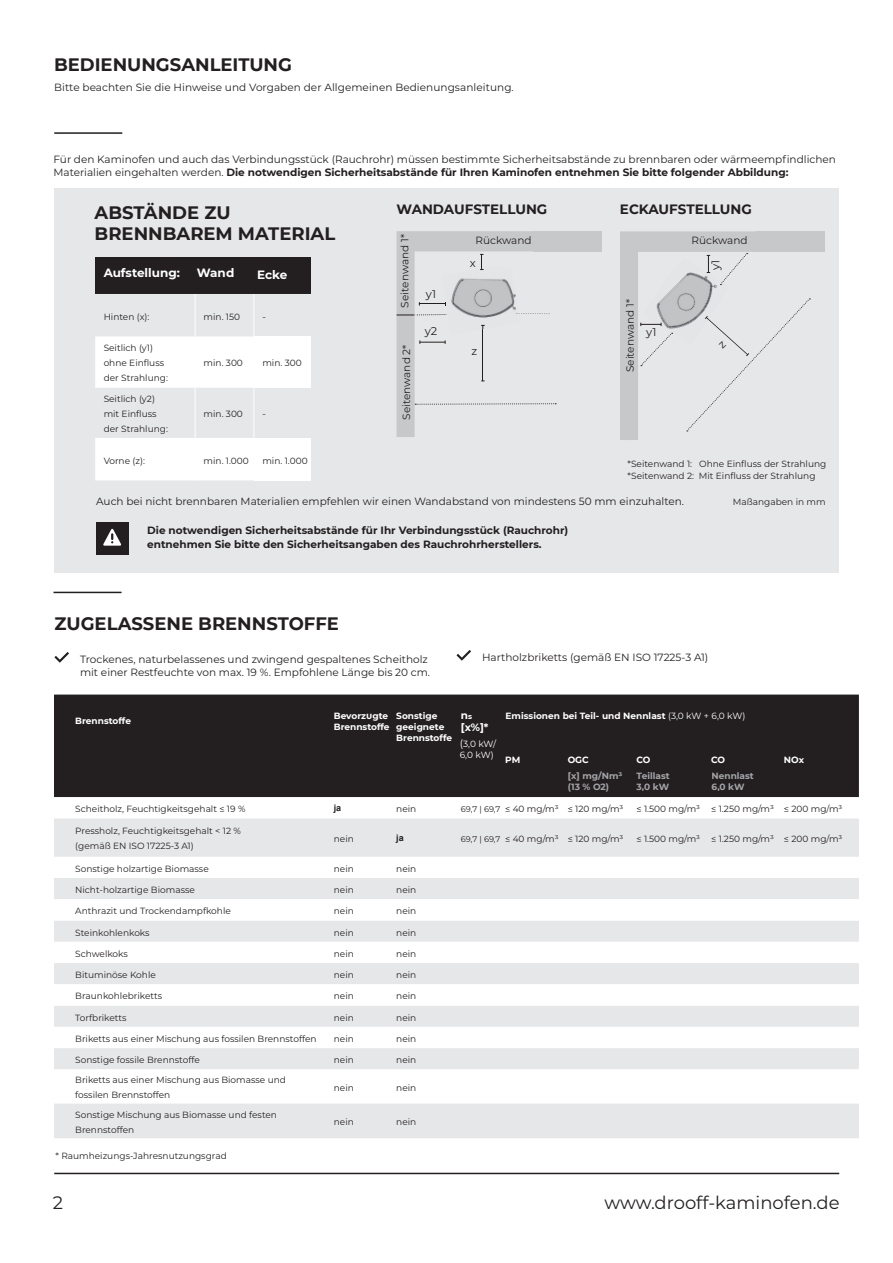
<style>
.page{position:relative;width:893px;height:1263px;background:#fff}
.page>*{position:absolute;margin:0;border:0;box-sizing:border-box;transform-origin:0 0}
.t1{font:700 18px/21px "Montserrat";color:#231f20}
.t2{font:18px "Montserrat";color:#231f20}
.t3{font:700 13.5px "Montserrat";color:#231f20}
.t4{font:700 12px "Montserrat";color:#fff}
.t5{font:11.25px "Montserrat";color:#231f20}
.t6{font:10.5px/13.5px "Montserrat";color:#231f20}
.t7{font:700 10.5px/13.5px "Montserrat";color:#231f20}
.t8{font:700 10.5px/12.6px "Montserrat";color:#fff}
.t9{font:9px/15px "Montserrat";color:#231f20}
.t10{font:700 9px/10.8px "Montserrat";color:#fff}
.t11{font:700 9px/10.8px "Montserrat";color:#a4a5a9}
.t12{font:9px/10.8px "Montserrat";color:#fff}
.t13{font:700 9px "Arial";color:#231f20}
.s1{font-weight:700}
.s2{font-size:7.5px}
.s3{font-size:10.5px}
.s4{font-weight:400}
.s5{font-size:8.25px}
.s6{font-size:10.5px;color:#fff}
</style>
<div class="page">
<svg style="left:55px;top:652px;width:14px;height:11px"></svg>
<svg style="left:457px;top:650px;width:14px;height:10px"></svg>
<hr style="left:54px;top:132px;width:68px;height:2px;background:#231f20">
<hr style="left:54px;top:1173px;width:785px;height:1px;background:#231f20">
<hr style="left:53px;top:592px;width:69px;height:1px;background:#231f20">
<div style="left:54px;top:189px;width:784px;height:384px;background:#e6e7e9"></div>
<div style="left:95px;top:257px;width:167px;height:37px;background:#231f20"></div>
<div style="left:96px;top:522px;width:32px;height:32px;background:#231f20"></div>
<svg style="left:103px;top:529px;width:18px;height:17px"></svg>
<div style="left:254px;top:257px;width:57px;height:37px;background:#231f20"></div>
<svg style="left:95px;top:294px;width:159px;height:186px"></svg>
<div style="left:254px;top:336px;width:57px;height:52px;background:#fff"></div>
<div style="left:254px;top:438px;width:57px;height:42px;background:#fff"></div>
<hr style="left:254px;top:294px;width:1px;height:42px;background:#fff">
<hr style="left:254px;top:388px;width:1px;height:50px;background:#fff">
<div style="left:54px;top:694px;width:805px;height:103px;background:#231f20"></div>
<svg style="left:54px;top:818px;width:805px;height:320px;fill:#e6e7e9"></svg>
<svg style="left:54px;top:899px;width:805px;height:204px"></svg>
<svg style="left:54px;top:942px;width:805px;height:106px"></svg>
<svg style="left:392px;top:857px;width:1px;height:21px"></svg>
<svg style="left:392px;top:899px;width:1px;height:21px"></svg>
<div style="left:569px;top:771px;width:53px;height:9px;background:#231f20"></div>
<div style="left:569px;top:783px;width:39px;height:8px;background:#231f20"></div>
<div style="left:533px;top:231px;width:68px;height:21px;background:#c7c8ca"></div>
<div style="left:757px;top:231px;width:68px;height:21px;background:#c7c8ca"></div>
<svg style="left:396px;top:231px;width:160px;height:206px"></svg>
<img style="left:452px;top:280px;width:65px;height:37px">
<div style="left:637px;top:772px;width:33px;height:7px;background:#231f20"></div>
<div style="left:637px;top:783px;width:32px;height:8px;background:#231f20"></div>
<div style="left:712px;top:772px;width:42px;height:7px;background:#231f20"></div>
<div style="left:712px;top:783px;width:32px;height:8px;background:#231f20"></div>
<svg style="left:620px;top:231px;width:190px;height:209px"></svg>
<h1 class="t1" style="left:54px;top:54px;width:240px">BEDIENUNGSANLEITUNG</h1>
<p class="t6" style="left:54px;top:81px;width:461px">Bitte beachten Sie die Hinweise und Vorgaben der Allgemeinen Bedienungsanleitung.</p>
<p class="t6" style="left:53px;top:152px;width:784px">Für den Kaminofen und auch das Verbindungsstück (Rauchrohr) müssen bestimmte Sicherheitsabstände zu brennbaren oder wärmeempfindlichen<br>Materialien eingehalten werden. <span class="s1">Die notwendigen Sicherheitsabstände für Ihren Kaminofen entnehmen Sie bitte folgender Abbildung:</span></p>
<h1 class="t1" style="left:95px;top:201px;width:242px">ABSTÄNDE ZU<br>BRENNBAREM MATERIAL</h1>
<h3 class="t4" style="left:104px;top:264px;width:78px">Aufstellung:</h3>
<h3 class="t4" style="left:197px;top:264px;width:39px">Wand</h3>
<p class="t9" style="left:104px;top:309px;width:47px">Hinten (x):</p>
<p class="t9" style="left:204px;top:309px;width:38px">min. 150</p>
<p class="t9" style="left:104px;top:340px;width:66px">Seitlich (y1) ohne Einfluss der Strahlung:</p>
<p class="t9" style="left:204px;top:355px;width:41px">min. 300</p>
<h3 class="t4" style="left:257px;top:266px;width:32px">Ecke</h3>
<p class="t9" style="left:262px;top:309px;width:5px">-</p>
<p class="t9" style="left:262px;top:355px;width:41px">min. 300</p>
<p class="t9" style="left:104px;top:391px;width:66px">Seitlich (y2) mit Einfluss der Strahlung:</p>
<p class="t9" style="left:204px;top:406px;width:41px">min. 300</p>
<p class="t9" style="left:262px;top:406px;width:5px">-</p>
<h2 class="t3" style="left:396px;top:199px;width:152px">WANDAUFSTELLUNG</h2>
<p class="t6" style="left:398px;top:307px;width:75px;rotate:-90deg">Seitenwand 1*</p>
<p class="t6" style="left:399px;top:420px;width:77px;rotate:-90deg">Seitenwand 2*</p>
<p class="t5" style="left:426px;top:286px;width:12px">y1</p>
<p class="t5" style="left:425px;top:323px;width:14px">y2</p>
<p class="t6" style="left:476px;top:233px;width:58px">Rückwand</p>
<p class="t5" style="left:470px;top:255px;width:8px">x</p>
<p class="t5" style="left:471px;top:343px;width:7px">z</p>
<h2 class="t3" style="left:620px;top:200px;width:133px">ECKAUFSTELLUNG</h2>
<p class="t6" style="left:692px;top:233px;width:58px">Rückwand</p>
<p class="t6" style="left:623px;top:372px;width:75px;rotate:-90deg">Seitenwand 1*</p>
<p class="t5" style="left:646px;top:324px;width:12px">y1</p>
<p class="t5" style="left:708px;top:270px;width:12px;rotate:-90deg">y1</p>
<p class="t9" style="left:104px;top:452px;width:43px">Vorne (z):</p>
<p class="t9" style="left:204px;top:452px;width:47px">min. 1.000</p>
<p class="t6" style="left:96px;top:495px;width:589px">Auch bei nicht brennbaren Materialien empfehlen wir einen Wandabstand von mindestens 50 mm einzuhalten.</p>
<p class="t9" style="left:733px;top:494px;width:94px">Maßangaben in mm</p>
<p class="t9" style="left:262px;top:452px;width:47px">min. 1.000</p>
<p class="t9" style="left:627px;top:457px;width:200px;line-height:12.3px">*Seitenwand 1: Ohne Einfluss der Strahlung *Seitenwand 2: Mit Einfluss der Strahlung</p>
<p class="t7" style="left:147px;top:523px;width:423px">Die notwendigen Sicherheitsabstände für Ihr Verbindungsstück (Rauchrohr) entnehmen Sie bitte den Sicherheitsangaben des Rauchrohrherstellers.</p>
<h1 class="t1" style="left:54px;top:612px;width:286px">ZUGELASSENE BRENNSTOFFE</h1>
<p class="t6" style="left:80px;top:652px;width:352px">Trockenes, naturbelassenes und zwingend gespaltenes Scheitholz mit einer Restfeuchte von max. 19 %. Empfohlene Länge bis 20 cm.</p>
<p class="t6" style="left:482px;top:650px;width:228px">Hartholzbriketts (gemäß EN ISO 17225-3 A1)</p>
<p class="t10" style="left:75px;top:715px;width:57px">Brennstoffe</p>
<p class="t10" style="left:334px;top:710px;width:57px">BevorzUgte<br>Brennstoffe</p>
<p class="t10" style="left:396px;top:710px;width:57px">Sonstige geeignete<br>Brennstoffe</p>
<p class="t8" style="left:461px;top:708px;width:29px">n<span class="s2">s </span>[x%]*</p>
<p class="t12" style="left:460px;top:738px;width:38px"><span class="s3">(</span>3,0 kW/<br>6,0 kW)</p>
<p class="t10" style="left:506px;top:710px;width:241px">Emissionen bei Teil- und Nennlast <span class="s4">(3,0 kW + 6,0 kW)</span></p>
<p class="t10" style="left:505px;top:754px;width:17px">PM</p>
<p class="t10" style="left:568px;top:754px;width:23px">OGC</p>
<p class="t10" style="left:636px;top:754px;width:16px">CO</p>
<p class="t10" style="left:711px;top:754px;width:16px">CO</p>
<p class="t10" style="left:784px;top:754px;width:22px">NOx</p>
<p class="t11" style="left:568px;top:770px;width:56px">[x] mg/Nm³ (13 % O2)</p>
<p class="t11" style="left:637px;top:770px;width:35px">Teillast<br>3,0 kW</p>
<p class="t11" style="left:711px;top:770px;width:44px">Nennlast<br>6,0 kW</p>
<p class="t9" style="left:75px;top:801px;width:172px">Scheitholz, Feuchtigkeitsgehalt ≤ 19 %</p>
<p class="t13" style="left:334px;top:802px;width:9px">ja</p>
<p class="t9" style="left:396px;top:801px;width:22px">nein</p>
<p class="t9" style="left:461px;top:801px;width:164px"><span class="s5">69,7 | 69,7</span> ≤ 40 mg/m³ ≤ 120 mg/m³</p>
<p class="t9" style="left:636px;top:801px;width:207px">≤ 1.500 mg/m³ ≤ 1.250 mg/m³ ≤ 200 mg/m³</p>
<p class="t9" style="left:75px;top:823px;width:167px">Pressholz, Feuchtigkeitsgehalt &lt; 12 % (gemäß EN ISO 17225-3 A1)</p>
<p class="t9" style="left:334px;top:831px;width:22px">nein</p>
<p class="t13" style="left:396px;top:831px;width:9px">ja</p>
<p class="t9" style="left:461px;top:831px;width:164px"><span class="s5">69,7 | 69,7</span> ≤ 40 mg/m³ ≤ 120 mg/m³</p>
<p class="t9" style="left:636px;top:831px;width:207px">≤ 1.500 mg/m³ ≤ 1.250 mg/m³ ≤ 200 mg/m³</p>
<p class="t9" style="left:75px;top:861px;width:135px">Sonstige holzartige Biomasse</p>
<p class="t9" style="left:334px;top:861px;width:22px">nein</p>
<p class="t9" style="left:396px;top:861px;width:22px">nein</p>
<p class="t9" style="left:75px;top:882px;width:121px">Nicht-holzartige Biomasse</p>
<p class="t9" style="left:334px;top:882px;width:22px">nein</p>
<p class="t9" style="left:396px;top:882px;width:22px">nein</p>
<p class="t9" style="left:75px;top:903px;width:157px">Anthrazit und Trockendampfkohle</p>
<p class="t9" style="left:334px;top:903px;width:22px">nein</p>
<p class="t9" style="left:396px;top:903px;width:22px">nein</p>
<p class="t9" style="left:75px;top:924px;width:76px">Steinkohlenkoks</p>
<p class="t9" style="left:334px;top:924px;width:22px">nein</p>
<p class="t9" style="left:396px;top:924px;width:22px">nein</p>
<p class="t9" style="left:75px;top:946px;width:54px">Schwelkoks</p>
<p class="t9" style="left:334px;top:946px;width:22px">nein</p>
<p class="t9" style="left:396px;top:946px;width:22px">nein</p>
<p class="t9" style="left:75px;top:967px;width:82px">Bituminöse Kohle</p>
<p class="t9" style="left:334px;top:967px;width:22px">nein</p>
<p class="t9" style="left:396px;top:967px;width:22px">nein</p>
<p class="t9" style="left:75px;top:988px;width:88px">Braunkohlebriketts</p>
<p class="t9" style="left:334px;top:988px;width:22px">nein</p>
<p class="t9" style="left:396px;top:988px;width:22px">nein</p>
<p class="t9" style="left:75px;top:1009px;width:53px">Torfbriketts</p>
<p class="t9" style="left:334px;top:1009px;width:22px">nein</p>
<p class="t9" style="left:396px;top:1009px;width:22px">nein</p>
<p class="t9" style="left:75px;top:1031px;width:243px">Briketts aus einer Mischung aus fossilen Brennstoffen</p>
<p class="t9" style="left:334px;top:1031px;width:22px">nein</p>
<p class="t9" style="left:396px;top:1031px;width:22px">nein</p>
<p class="t9" style="left:75px;top:1052px;width:126px">Sonstige fossile Brennstoffe</p>
<p class="t9" style="left:334px;top:1052px;width:22px">nein</p>
<p class="t9" style="left:396px;top:1052px;width:22px">nein</p>
<p class="t9" style="left:75px;top:1072px;width:212px">Briketts aus einer Mischung aus Biomasse und fossilen Brennstoffen</p>
<p class="t9" style="left:334px;top:1080px;width:22px">nein</p>
<p class="t9" style="left:396px;top:1080px;width:22px">nein</p>
<p class="t9" style="left:75px;top:1107px;width:203px">Sonstige Mischung aus Biomasse und festen<br>Brennstoffen</p>
<p class="t9" style="left:334px;top:1114px;width:22px">nein</p>
<p class="t9" style="left:396px;top:1114px;width:22px">nein</p>
<p class="t9" style="left:52px;top:1148px;width:176px"><span class="s6">(</span>* Raumheizungs-Jahresnutzungsgrad</p>
<h1 class="t2" style="left:53px;top:1190px;width:12px">2</h1>
<h1 class="t2" style="left:604px;top:1190px;width:237px">www.drooff-kaminofen.de</h1>
</div>
